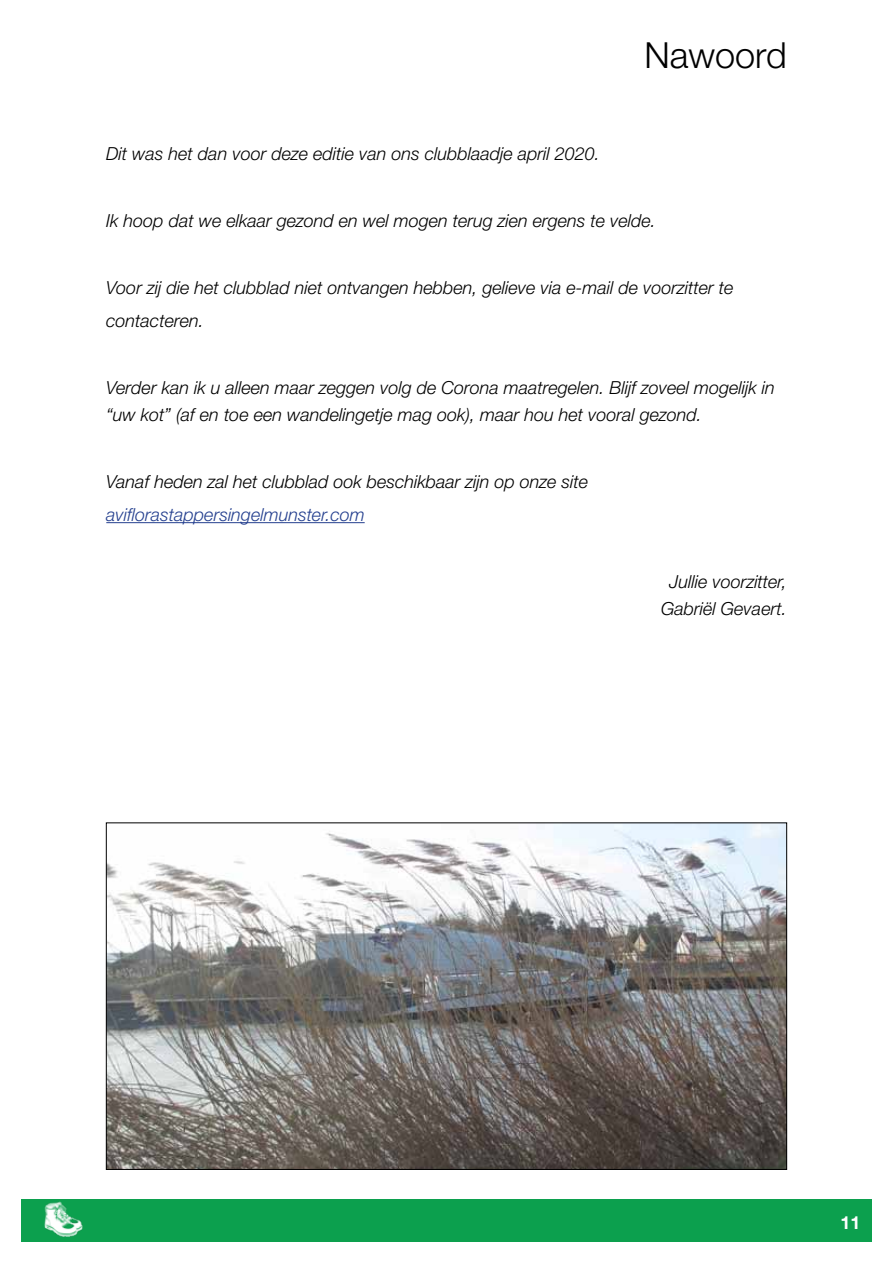
<style>
.page{position:relative;width:893px;height:1263px;background:#fff}
.page>*{position:absolute;margin:0;border:0;box-sizing:border-box;transform-origin:0 0}
.t1{font:300 36px "Helvetica Neue LT Std";color:#000}
.t2{font:italic 300 18px/27px "Helvetica Neue LT Std";color:#000}
.t3{font:italic 300 18px "Helvetica Neue LT Std";color:#25408f}
.t4{font:700 18px "Helvetica Neue";color:#fff}
</style>
<div class="page">
<div style="left:21px;top:1199px;width:851px;height:43px;background:#0ca04e"></div>
<img style="left:44px;top:1201px;width:39px;height:36px">
<hr style="left:106px;top:522px;width:259px;height:1px;background:#25408f">
<img style="left:108px;top:824px;width:677px;height:344px">
<p class="t2" style="left:106px;top:140px;width:495px">Dit was het dan voor deze editie van ons clubblaadje april 2020.</p>
<h1 class="t1" style="left:645px;top:33px;width:144px">Nawoord</h1>
<p class="t2" style="left:106px;top:207px;width:551px">Ik hoop dat we elkaar gezond en wel mogen terug zien ergens te velde.</p>
<p class="t2" style="left:106px;top:270px;width:629px;line-height:33.3px">Voor zij die het clubblad niet ontvangen hebben, gelieve via e-mail de voorzitter te contacteren.</p>
<p class="t2" style="left:106px;top:374px;width:670px">Verder kan ik u alleen maar zeggen volg de Corona maatregelen. Blijf zoveel mogelijk in “uw kot” (af en toe een wandelingetje mag ook), maar hou het vooral gezond.</p>
<p class="t2" style="left:106px;top:467px;width:483px">Vanaf heden zal het clubblad ook beschikbaar zijn op onze site</p>
<p class="t3" style="left:106px;top:504px;width:260px">aviflorastappersingelmunster.com</p>
<p class="t2" style="left:661px;top:567px;width:127px;text-align:center">Jullie voorzitter,<br>Gabriël Gevaert.</p>
<p class="t4" style="left:840px;top:1212px;width:22px">11</p>
</div>
